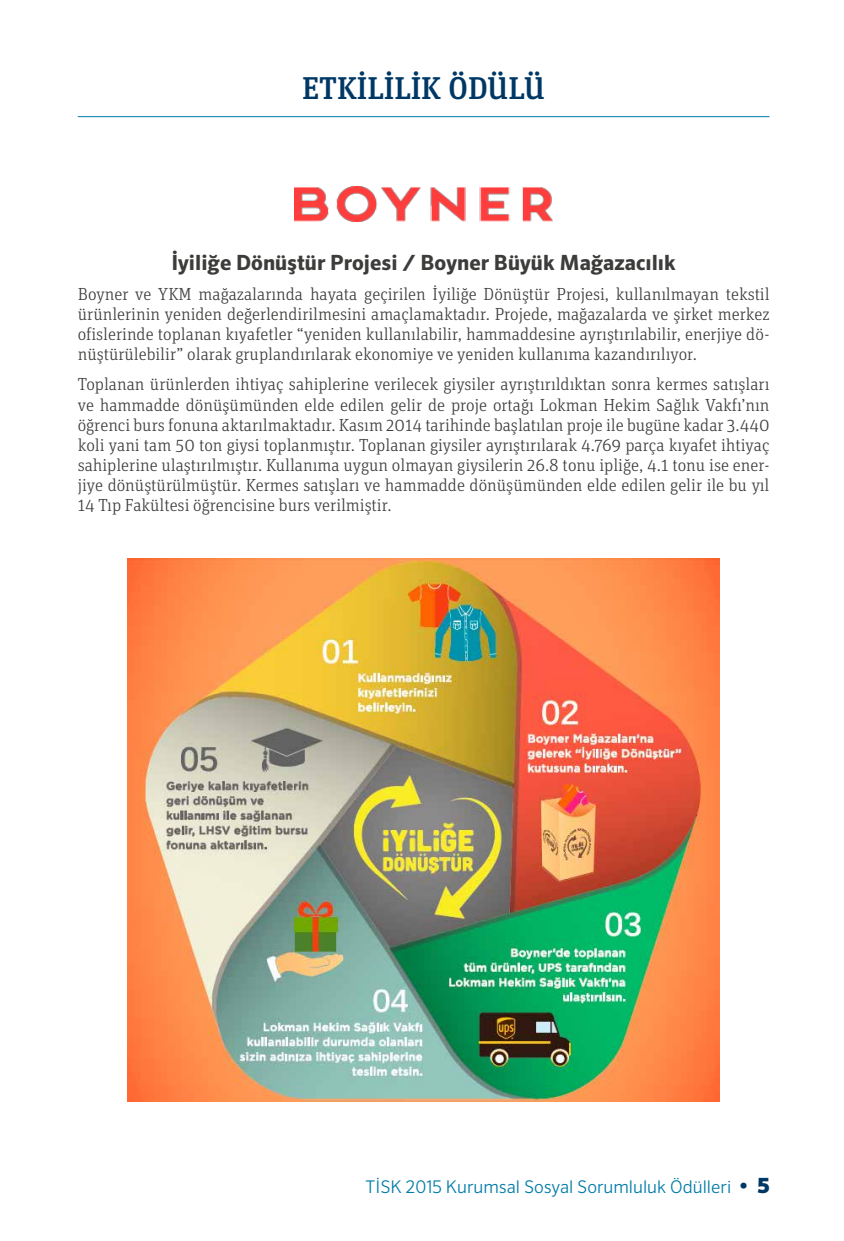
<style>
.page{position:relative;width:844px;height:1241px;background:#fff}
.page>*{position:absolute;margin:0;border:0;box-sizing:border-box;transform-origin:0 0}
.t1{font:500 31.5px "Unit Slab Pro";color:#003865}
.t2{font:700 21px "Sero Pro";color:#3c3c3b}
.t3{font:300 17.5px/20.1px "Unit Slab Pro";color:#3c3c3b;text-align:justify}
.t4{font:300 17.5px "Sero Pro";color:#007ba7}
.s1{font-weight:900;font-size:21px;color:#003865}
</style>
<div class="page">
<img style="left:295px;top:186px;width:257px;height:36px">
<img style="left:127px;top:558px;width:592px;height:542px">
<hr style="left:78px;top:116px;width:691px;height:1px;background:#007ba7">
<h1 class="t1" style="left:302px;top:66px;width:244px">ETKİLİLİK ÖDÜLÜ</h1>
<p class="t2" style="left:171px;top:249px;width:506px">İyiliğe Dönüştür Projesi / Boyner Büyük Mağazacılık</p>
<p class="t3" style="left:78px;top:283px;width:693px">Boyner ve YKM mağazalarında hayata geçirilen İyiliğe Dönüştür Projesi, kullanılmayan tekstil ürünlerinin yeniden değerlendirilmesini amaçlamaktadır. Projede, mağazalarda ve şirket merkez ofislerinde toplanan kıyafetler “yeniden kullanılabilir, hammaddesine ayrıştırılabilir, enerjiye dö&shy;nüştürülebilir” olarak gruplandırılarak ekonomiye ve yeniden kullanıma kazandırılıyor.</p>
<p class="t3" style="left:78px;top:373px;width:693px">Toplanan ürünlerden ihtiyaç sahiplerine verilecek giysiler ayrıştırıldıktan sonra kermes satışları ve hammadde dönüşümünden elde edilen gelir de proje ortağı Lokman Hekim Sağlık Vakfı’nın öğrenci burs fonuna aktarılmaktadır. Kasım 2014 tarihinde başlatılan proje ile bugüne kadar 3.440 koli yani tam 50 ton giysi toplanmıştır. Toplanan giysiler ayrıştırılarak 4.769 parça kıyafet ihtiyaç sahiplerine ulaştırılmıştır. Kullanıma uygun olmayan giysilerin 26.8 tonu ipliğe, 4.1 tonu ise ener&shy;jiye dönüştürülmüştür. Kermes satışları ve hammadde dönüşümünden elde edilen gelir ile bu yıl 14 Tıp Fakültesi öğrencisine burs verilmiştir.</p>
<p class="t4" style="left:365px;top:1175px;width:405px">TİSK 2015 Kurumsal Sosyal Sorumluluk Ödülleri <span class="s1">• 5</span></p>
</div>
